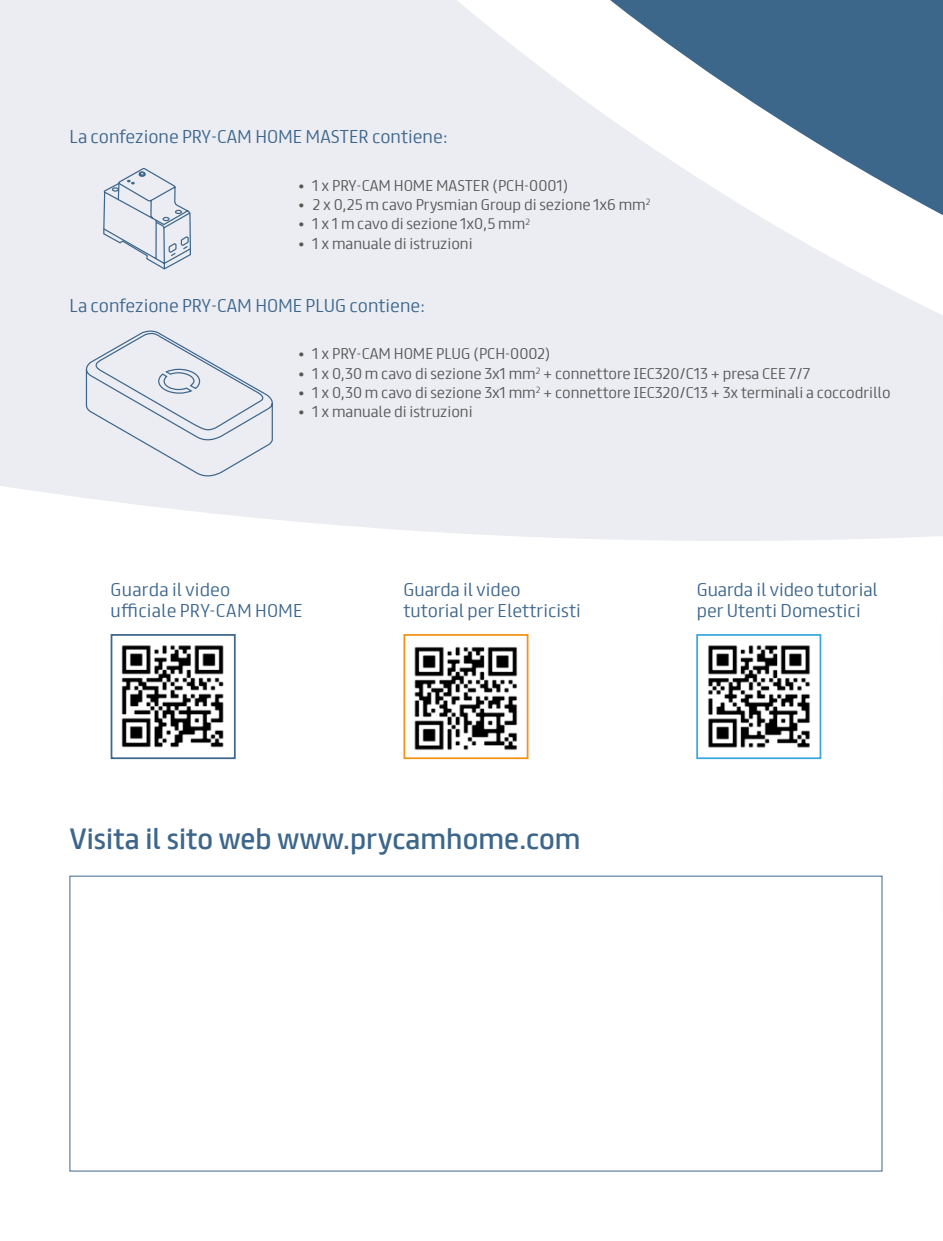
<style>
.page{position:relative;width:943px;height:1241px;background:#fff}
.page>*{position:absolute;margin:0;border:0;box-sizing:border-box;transform-origin:0 0}
.t1{font:26.25px "FS Truman";color:#3d668b}
.t2{font:300 16.62px/21.9px "FS Truman";color:#3d668b}
.t3{font:300 14px "FS Truman";color:#575756}
</style>
<div class="page">
<svg style="left:0;top:0;width:943px;height:541px;background:#edeef3"></svg>
<svg style="left:578px;top:0;width:365px;height:215px"></svg>
<svg style="left:81px;top:316px;width:194px;height:161px;background:#e3e6ed"></svg>
<svg style="left:103px;top:4px;width:89px;height:266px;background:#e4e7ee"></svg>
<div style="left:111px;top:634px;width:125px;height:125px;border:2px solid #3d668b"></div>
<div style="left:696px;top:634px;width:125px;height:125px;border:2px solid #3aa7df"></div>
<img style="left:121px;top:645px;width:103px;height:103px">
<div style="left:403px;top:634px;width:125px;height:125px;border:2px solid #f39313"></div>
<img style="left:414px;top:646px;width:104px;height:104px">
<img style="left:708px;top:645px;width:102px;height:103px">
<p class="t2" style="left:69px;top:124px;width:380px">La confezione PRY-CAM HOME MASTER contiene:</p>
<p class="t3" style="left:298px;top:173px;width:272px">• 1 x PRY-CAM HOME MASTER (PCH-0001)</p>
<p class="t3" style="left:298px;top:192px;width:354px">• 2 x 0,25 m cavo Prysmian Group di sezione 1x6 mm<sup>2</sup></p>
<p class="t3" style="left:298px;top:212px;width:234px">• 1 x 1 m cavo di sezione 1x0,5 mm<sup>2</sup></p>
<p class="t3" style="left:298px;top:231px;width:176px">• 1 x manuale di istruzioni</p>
<p class="t2" style="left:69px;top:293px;width:357px">La confezione PRY-CAM HOME PLUG contiene:</p>
<p class="t3" style="left:298px;top:341px;width:254px">• 1 x PRY-CAM HOME PLUG (PCH-0002)</p>
<p class="t3" style="left:298px;top:361px;width:514px">• 1 x 0,30 m cavo di sezione 3x1 mm<sup>2</sup> + connettore IEC320/C13 + presa CEE 7/7</p>
<p class="t3" style="left:298px;top:380px;width:594px">• 1 x 0,30 m cavo di sezione 3x1 mm<sup>2</sup> + connettore IEC320/C13 + 3x terminali a coccodrillo</p>
<p class="t3" style="left:298px;top:399px;width:176px">• 1 x manuale di istruzioni</p>
<p class="t2" style="left:111px;top:576px;width:193px">Guarda il video<br>ufficiale PRY-CAM HOME</p>
<p class="t2" style="left:403px;top:576px;width:179px">Guarda il video tutorial per Elettricisti</p>
<p class="t2" style="left:696px;top:576px;width:183px">Guarda il video tutorial per Utenti Domestici</p>
<h1 class="t1" style="left:69px;top:815px;width:513px">Visita il sito web www.prycamhome.com</h1>
</div>
